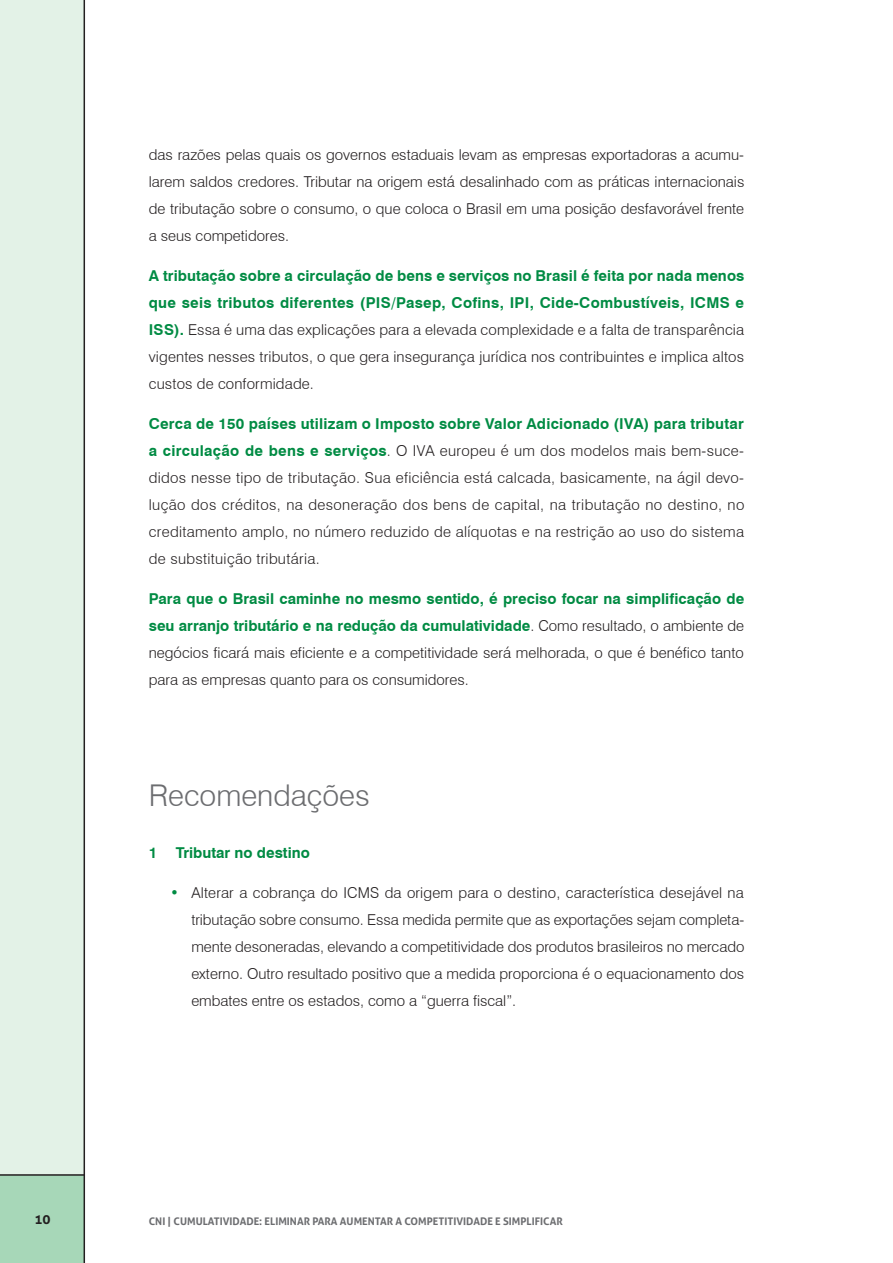
<style>
.page{position:relative;width:893px;height:1263px;background:#fff}
.page>*{position:absolute;margin:0;border:0;box-sizing:border-box;transform-origin:0 0}
.t1{font:300 30px "Swiss 721 BT";color:#6c6d70}
.t2{font:300 15px/27px "Swiss 721 BT";color:#231f20;text-align:justify}
.t3{font:700 15px "Swiss 721 BT";color:#008b43}
.t4{font:700 13.5px "Aller";color:#231f20}
.t5{font:700 10.5px "Aller";color:#6c6d70}
.s1{font-weight:700;color:#008b43}
.s2{color:#008b43}
</style>
<div class="page">
<div style="left:0;top:0;width:84px;height:1175px;background:#e3f2e7"></div>
<div style="left:0;top:1175px;width:85px;height:88px;background:#a7d7b8"></div>
<hr style="left:84px;top:0;width:1px;height:1263px;background:#231f20">
<hr style="left:0;top:1174px;width:84px;height:2px;background:#231f20">
<p class="t2" style="left:149px;top:141px;width:597px">das razões pelas quais os governos estaduais levam as empresas exportadoras a acumu&shy;larem saldos credores. Tributar na origem está desalinhado com as práticas internacionais de tributação sobre o consumo, o que coloca o Brasil em uma posição desfavorável frente a seus competidores.</p>
<p class="t2" style="left:149px;top:262px;width:597px"><span class="s1">A tributação sobre a circulação de bens e serviços no Brasil é feita por nada menos que seis tributos diferentes (PIS/Pasep, Cofins, IPI, Cide-Combustíveis, ICMS e ISS).</span> Essa é uma das explicações para a elevada complexidade e a falta de transparência vigentes nesses tributos, o que gera insegurança jurídica nos contribuintes e implica altos custos de conformidade.</p>
<p class="t2" style="left:149px;top:410px;width:597px"><span class="s1">Cerca de 150 países utilizam o Imposto sobre Valor Adicionado (IVA) para tributar a circulação de bens e serviços</span>. O IVA europeu é um dos modelos mais bem-suce&shy;didos nesse tipo de tributação. Sua eficiência está calcada, basicamente, na ágil devo&shy;lução dos créditos, na desoneração dos bens de capital, na tributação no destino, no creditamento amplo, no número reduzido de alíquotas e na restrição ao uso do sistema de substituição tributária.</p>
<p class="t2" style="left:149px;top:585px;width:597px"><span class="s1">Para que o Brasil caminhe no mesmo sentido, é preciso focar na simplificação de seu arranjo tributário e na redução da cumulatividade</span>. Como resultado, o ambiente de negócios ficará mais eficiente e a competitividade será melhorada, o que é benéfico tanto para as empresas quanto para os consumidores.</p>
<h1 class="t1" style="left:149px;top:777px;width:222px">Recomendações</h1>
<p class="t3" style="left:149px;top:844px;width:163px">1 Tributar no destino</p>
<p class="t2" style="left:191px;top:879px;width:555px;text-indent:-21px"><span class="s2">•</span> Alterar a cobrança do ICMS da origem para o destino, característica desejável na tributação sobre consumo. Essa medida permite que as exportações sejam completa&shy;mente desoneradas, elevando a competitividade dos produtos brasileiros no mercado externo. Outro resultado positivo que a medida proporciona é o equacionamento dos embates entre os estados, como a “guerra fiscal”.</p>
<p class="t4" style="left:34px;top:1211px;width:18px">10</p>
<p class="t5" style="left:149px;top:1214px;width:415px">CNI | CUMULATIVIDADE: ELIMINAR PARA AUMENTAR A COMPETITIVIDADE E SIMPLIFICAR</p>
</div>
